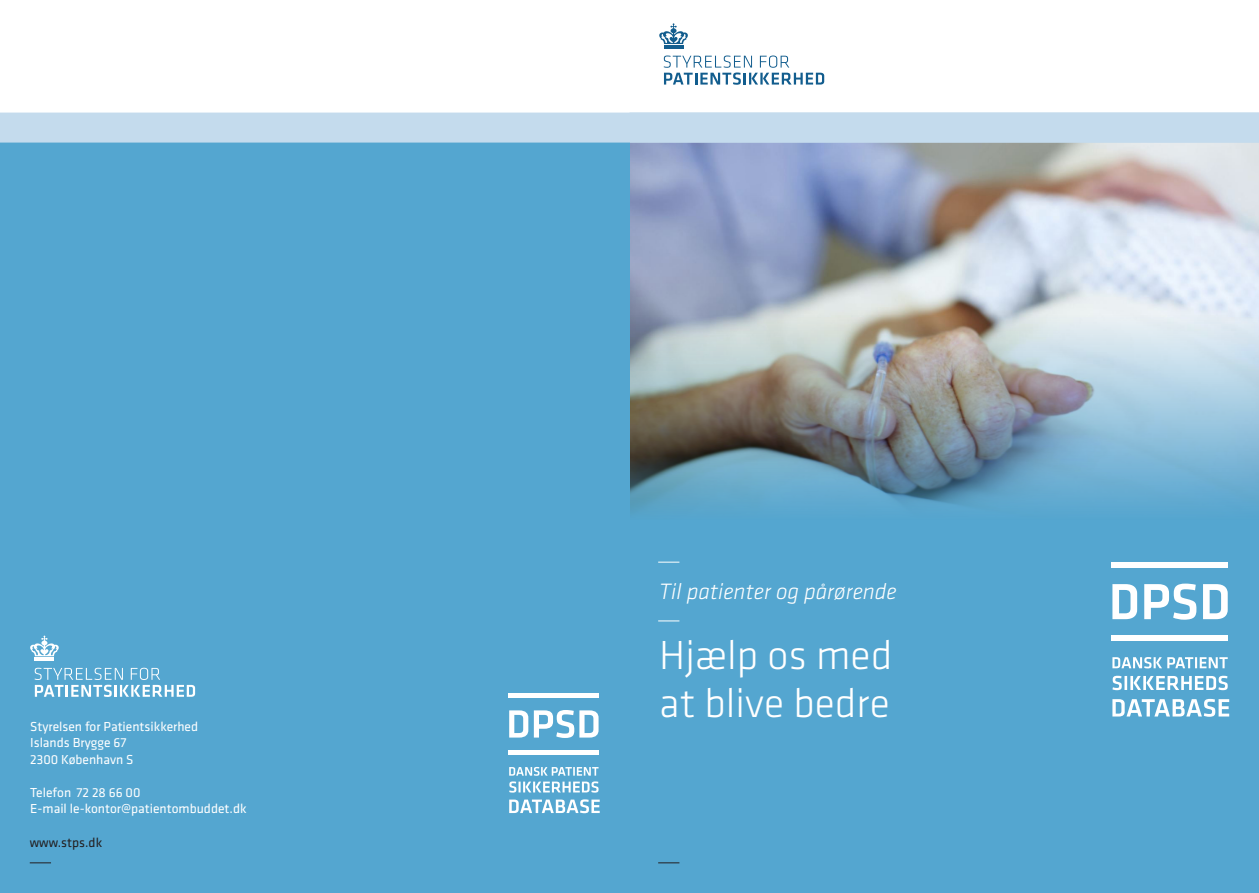
<style>
.page{position:relative;width:1259px;height:893px;background:#fff}
.page>*{position:absolute;margin:0;border:0;box-sizing:border-box;transform-origin:0 0}
.t1{font:300 42px "Klavika";color:#fff}
.t2{font:italic 300 23.1px "Klavika";color:#fff}
.t3{font:13.5px "Klavika";color:#fff}
.t4{font:13.5px "Klavika";color:#231f20}
</style>
<div class="page">
<div style="left:630px;top:143px;width:629px;height:750px;background:#54a6d0"></div>
<svg style="left:658px;top:862px;width:21px;height:1px"></svg>
<img style="left:629px;top:143px;width:630px;height:377px">
<svg style="left:658px;top:621px;width:21px;height:1px"></svg>
<svg style="left:658px;top:562px;width:21px;height:1px"></svg>
<hr style="left:664px;top:45px;width:19px;height:4px;background:#125d8e">
<svg style="left:659px;top:23px;width:29px;height:21px"></svg>
<svg style="left:663px;top:56px;width:161px;height:29px"></svg>
<div style="left:1111px;top:562px;width:116px;height:6px;background:#fff"></div>
<div style="left:1111px;top:635px;width:116px;height:6px;background:#fff"></div>
<svg style="left:1112px;top:584px;width:115px;height:36px"></svg>
<svg style="left:1112px;top:676px;width:115px;height:14px"></svg>
<svg style="left:1112px;top:657px;width:115px;height:11px"></svg>
<svg style="left:1112px;top:699px;width:117px;height:18px"></svg>
<div style="left:0;top:128px;width:629px;height:765px;background:#54a6d0"></div>
<svg style="left:30px;top:862px;width:21px;height:1px"></svg>
<div style="left:0;top:113px;width:1259px;height:30px;background:#c4dbed"></div>
<hr style="left:35px;top:657px;width:19px;height:4px;background:#fff">
<svg style="left:30px;top:636px;width:29px;height:20px"></svg>
<svg style="left:35px;top:668px;width:160px;height:29px"></svg>
<div style="left:508px;top:693px;width:90px;height:5px;background:#fff"></div>
<div style="left:508px;top:750px;width:90px;height:5px;background:#fff"></div>
<svg style="left:509px;top:710px;width:89px;height:28px"></svg>
<svg style="left:509px;top:767px;width:89px;height:26px"></svg>
<svg style="left:509px;top:799px;width:91px;height:14px"></svg>
<p class="t3" style="left:30px;top:719px;width:170px">Styrelsen for Patientsikkerhed</p>
<p class="t3" style="left:30px;top:735px;width:98px">Islands Brygge 67</p>
<p class="t3" style="left:30px;top:752px;width:105px">2300 København S</p>
<p class="t3" style="left:30px;top:785px;width:112px">Telefon 72 28 66 00</p>
<p class="t3" style="left:30px;top:801px;width:218px">E-mail le-kontor@patientombuddet.dk</p>
<p class="t4" style="left:30px;top:835px;width:74px">www.stps.dk</p>
<p class="t2" style="left:659px;top:579px;width:239px">Til patienter og pårørende</p>
<p class="t1" style="left:659px;top:633px;width:234px">Hjælp os med</p>
<p class="t1" style="left:659px;top:680px;width:232px">at blive bedre</p>
</div>
